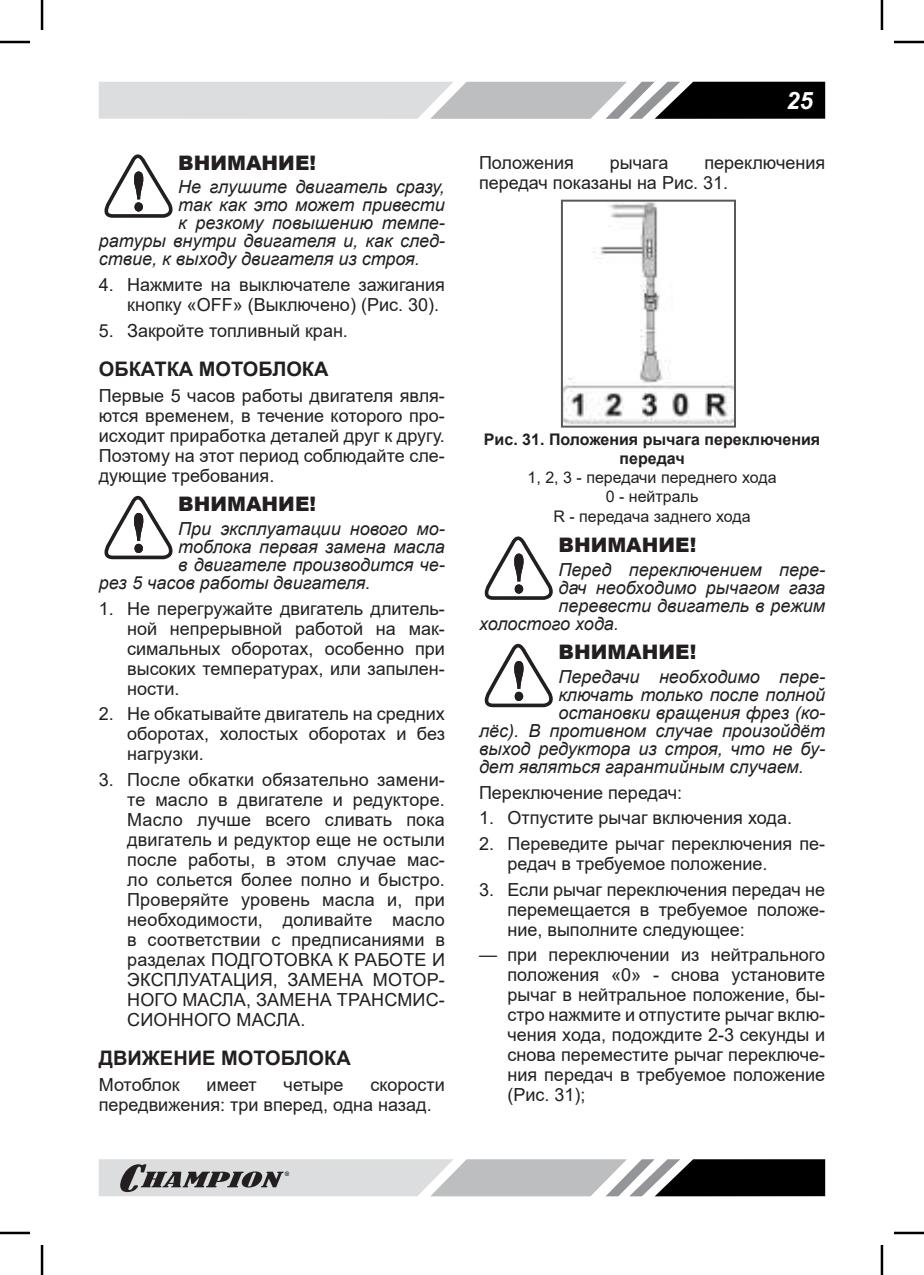
<style>
.page{position:relative;width:924px;height:1275px;background:#fff}
.page>*{position:absolute;margin:0;border:0;box-sizing:border-box;transform-origin:0 0}
.t1{font:italic 700 24px "Arial";color:#fff}
.t2{font:900 20px "Arial";color:#231f20}
.t3{font:700 20px "Arial";color:#231f20}
.t4{font:18px/20px "Arial";color:#231f20;text-align:justify}
.t5{font:italic 18px "Arial";color:#231f20}
.t6{font:16px/19.6px "Arial";color:#231f20;text-align:center}
.t7{font:700 16px/19.2px "Arial";color:#231f20;text-align:center}
</style>
<div class="page">
<svg style="left:99px;top:82px;width:725px;height:37px;background:#a7a8a9"></svg>
<svg style="left:99px;top:1159px;width:725px;height:37px;background:#9c9d9e"></svg>
<svg style="left:104px;top:154px;width:69px;height:64px"></svg>
<svg style="left:104px;top:496px;width:69px;height:63px"></svg>
<svg style="left:484px;top:536px;width:69px;height:64px"></svg>
<svg style="left:484px;top:644px;width:69px;height:63px"></svg>
<img style="left:563px;top:203px;width:169px;height:221px">
<div style="left:560px;top:200px;width:175px;height:227px;border:2px solid #58595b"></div>
<hr style="left:0;top:41px;width:30px;height:2px;background:#000">
<hr style="left:893px;top:41px;width:30px;height:2px;background:#000">
<hr style="left:0;top:1231px;width:30px;height:3px;background:#000">
<hr style="left:893px;top:1231px;width:30px;height:3px;background:#000">
<hr style="left:41px;top:0;width:2px;height:30px;background:#000">
<hr style="left:41px;top:1245px;width:2px;height:30px;background:#000">
<hr style="left:880px;top:0;width:2px;height:30px;background:#000">
<hr style="left:880px;top:1245px;width:2px;height:30px;background:#000">
<p class="t2" style="left:178px;top:148px;width:139px">ВНИМАНИЕ!</p>
<p class="t5" style="left:178px;top:175px;width:268px">Не глушите двигатель сразу,</p>
<p class="t5" style="left:178px;top:193px;width:268px">так как это может привести</p>
<p class="t5" style="left:178px;top:211px;width:268px">к резкому повышению темпе-</p>
<p class="t5" style="left:99px;top:229px;width:347px">ратуры внутри двигателя и, как след-</p>
<p class="t5" style="left:99px;top:247px;width:322px">ствие, к выходу двигателя из строя.</p>
<p class="t4" style="left:127px;top:275px;width:319px;text-indent:-28px">4. Нажмите на выключателе зажигания кнопку «OFF» (Выключено) (Рис. 30).</p>
<p class="t4" style="left:99px;top:320px;width:250px">5. Закройте топливный кран.</p>
<p class="t3" style="left:99px;top:355px;width:231px">ОБКАТКА МОТОБЛОКА</p>
<p class="t4" style="left:99px;top:385px;width:347px">Первые 5 часов работы двигателя явля&shy;ются временем, в течение которого про&shy;исходит приработка деталей друг к другу.<br>Поэтому на этот период соблюдайте сле&shy;дующие требования.</p>
<p class="t2" style="left:178px;top:489px;width:139px">ВНИМАНИЕ!</p>
<p class="t5" style="left:178px;top:517px;width:268px">При эксплуатации нового мо-</p>
<p class="t5" style="left:178px;top:535px;width:268px">тоблока первая замена масла</p>
<p class="t5" style="left:178px;top:553px;width:268px">в двигателе производится че-</p>
<p class="t5" style="left:99px;top:571px;width:273px">рез 5 часов работы двигателя.</p>
<p class="t4" style="left:127px;top:598px;width:319px;text-indent:-28px">1. Не перегружайте двигатель длитель&shy;ной непрерывной работой на мак&shy;симальных оборотах, особенно при высоких температурах, или запылен&shy;ности.</p>
<p class="t4" style="left:127px;top:704px;width:319px;text-indent:-28px">2. Не обкатывайте двигатель на средних оборотах, холостых оборотах и без нагрузки.</p>
<p class="t4" style="left:127px;top:769px;width:319px;text-indent:-28px">3. После обкатки обязательно замени&shy;те масло в двигателе и редукторе.<br>Масло лучше всего сливать пока двигатель и редуктор еще не остыли после работы, в этом случае мас&shy;ло сольется более полно и быстро.<br>Проверяйте уровень масла и, при необходимости, доливайте масло в соответствии с предписаниями в разделах ПОДГОТОВКА К РАБОТЕ И ЭКСПЛУАТАЦИЯ, ЗАМЕНА МОТОР-НОГО МАСЛА, ЗАМЕНА ТРАНСМИС-СИОННОГО МАСЛА.</p>
<p class="t3" style="left:99px;top:1044px;width:253px">ДВИЖЕНИЕ МОТОБЛОКА</p>
<p class="t4" style="left:99px;top:1074px;width:82px">Мотоблок</p>
<p class="t4" style="left:206px;top:1074px;width:52px">имеет</p>
<p class="t4" style="left:283px;top:1074px;width:61px">четыре</p>
<p class="t4" style="left:99px;top:1074px;width:347px;text-indent:271px">скорости передвижения: три вперед, одна назад.</p>
<h1 class="t1" style="left:785px;top:92px;width:28px">25</h1>
<p class="t4" style="left:479px;top:152px;width:96px">Положения</p>
<p class="t4" style="left:609px;top:152px;width:60px">рычага</p>
<p class="t4" style="left:479px;top:152px;width:347px;text-indent:225px">переключения передач показаны на Рис. 31.</p>
<p class="t7" style="left:483px;top:429px;width:338px">Рис. 31. Положения рычага переключения передач</p>
<p class="t6" style="left:527px;top:467px;width:250px">1, 2, 3 - передачи переднего хода<br>0 - нейтраль<br>R - передача заднего хода</p>
<p class="t2" style="left:558px;top:530px;width:139px">ВНИМАНИЕ!</p>
<p class="t5" style="left:558px;top:557px;width:268px">Перед переключением пере-</p>
<p class="t5" style="left:558px;top:575px;width:268px">дач необходимо рычагом газа</p>
<p class="t5" style="left:558px;top:593px;width:268px">перевести двигатель в режим</p>
<p class="t5" style="left:479px;top:611px;width:141px">холостого хода.</p>
<p class="t2" style="left:558px;top:637px;width:139px">ВНИМАНИЕ!</p>
<p class="t5" style="left:558px;top:665px;width:268px">Передачи необходимо пере-</p>
<p class="t5" style="left:558px;top:683px;width:268px">ключать только после полной</p>
<p class="t5" style="left:558px;top:701px;width:268px">остановки вращения фрез (ко-</p>
<p class="t5" style="left:479px;top:719px;width:347px">лёс). В противном случае произойдёт</p>
<p class="t5" style="left:479px;top:737px;width:347px">выход редуктора из строя, что не бу-</p>
<p class="t5" style="left:479px;top:755px;width:326px">дет являться гарантийным случаем.</p>
<p class="t4" style="left:479px;top:782px;width:204px">Переключение передач:</p>
<p class="t4" style="left:479px;top:808px;width:314px">1. Отпустите рычаг включения хода.</p>
<p class="t4" style="left:507px;top:833px;width:319px;text-indent:-28px">2. Переведите рычаг переключения пе&shy;редач в требуемое положение.</p>
<p class="t4" style="left:507px;top:879px;width:319px;text-indent:-28px">3. Если рычаг переключения передач не перемещается в требуемое положе&shy;ние, выполните следующее:</p>
<p class="t4" style="left:507px;top:945px;width:319px;text-indent:-28px">— при переключении из нейтрального положения «0» - снова установите рычаг в нейтральное положение, бы&shy;стро нажмите и отпустите рычаг вклю&shy;чения хода, подождите 2-3 секунды и снова переместите рычаг переключе&shy;ния передач в требуемое положение (Рис. 31);</p>
</div>
